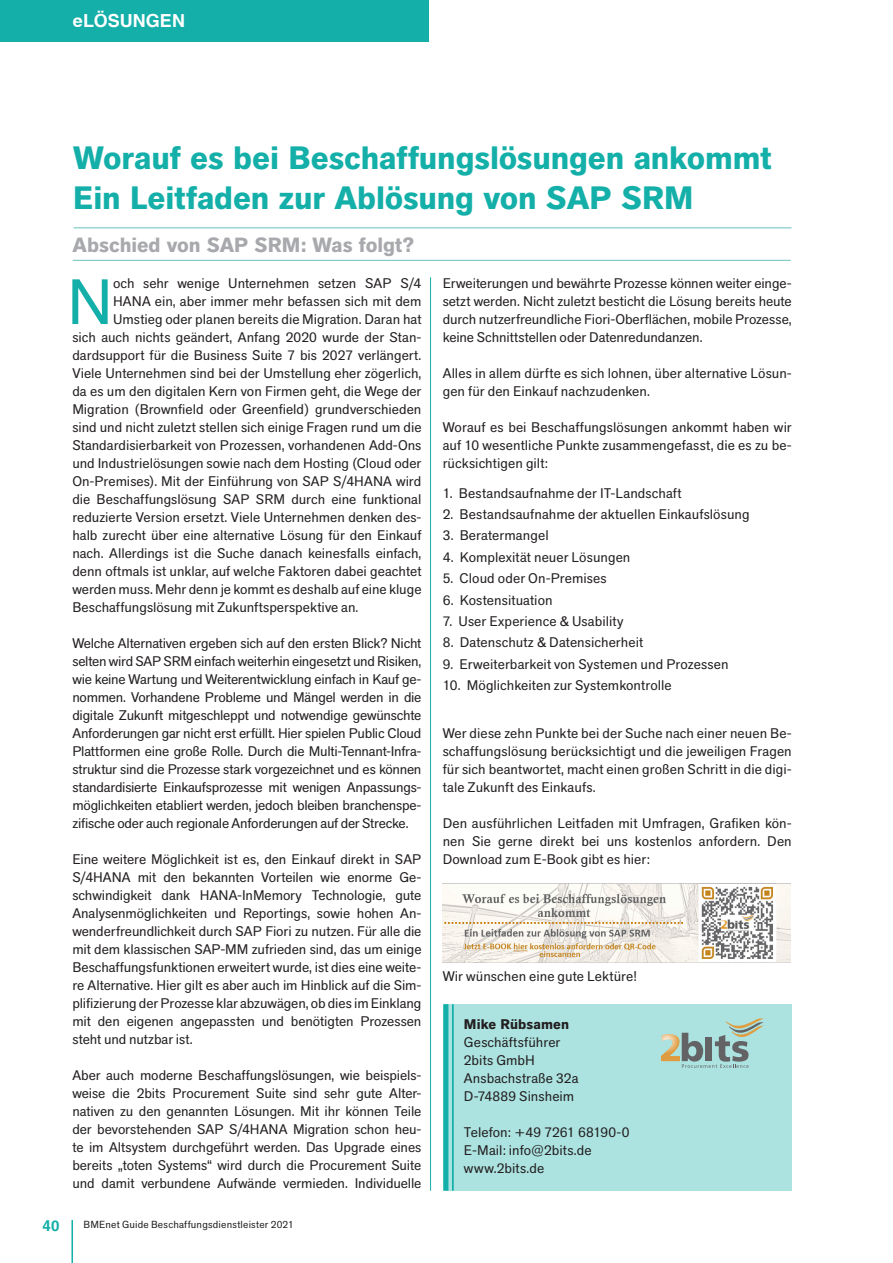
<style>
.page{position:relative;width:893px;height:1263px;background:#fff}
.page>*{position:absolute;margin:0;border:0;box-sizing:border-box;transform-origin:0 0}
.DROP_CAP{font:condensed 63.3px "Akzid Grtsk Next";color:#13afa8;scale:1.19 1}
.Naslov_Firmenprofil{font:700 condensed 31.95px "Akzid Grtsk Next";letter-spacing:-.005em;color:#13afa8;scale:1.19 1}
.tekst{font:700 condensed 20.4px "Akzid Grtsk Next";color:#a8a9ad;scale:1.19 1}
.Section_title{font:700 18px "Swansea";color:#fff}
.t1{font:700 15px "Swansea";color:#13afa8}
.tekst-2{font:condensed 13.8px/18px "Akzid Grtsk Next";letter-spacing:.005em;color:#231f20;text-align:justify;scale:1.19 1}
.DROP_CAP-2{font:condensed 13.8px "Akzid Grtsk Next";color:#231f20;scale:1.19 1}
.tekst-3{font:700 condensed 13.8px "Akzid Grtsk Next";letter-spacing:.01em;color:#231f20;scale:1.19 1}
.t2{font:condensed 10.2px "Akzid Grtsk Next";letter-spacing:.02em;color:#231f20;scale:1.19 1}
</style>
<div class="page">
<hr style="left:71px;top:1220px;width:2px;height:43px;background:#13afa8">
<div style="left:0;top:0;width:428px;height:42px;background:#13afa8"></div>
<div style="left:444px;top:1004px;width:347px;height:187px;background:#ace3e0"></div>
<hr style="left:452px;top:1004px;width:2px;height:187px;background:#13afa8">
<div style="left:443px;top:1004px;width:5px;height:187px;background:#13afa8"></div>
<hr style="left:430px;top:277px;width:1px;height:914px;background:#13afa8">
<hr style="left:74px;top:227px;width:717px;height:1px;background:#69c0bb">
<hr style="left:73px;top:260px;width:718px;height:1px;background:#69c0bb">
<svg style="left:661px;top:1018px;width:103px;height:50px"></svg>
<img style="left:443px;top:883px;width:348px;height:79px">
<p class="Section_title" style="left:73px;top:10px;width:114px">eLÖSUNGEN</p>
<p class="Naslov_Firmenprofil" style="left:73px;top:139px;width:588px">Worauf es bei Beschaffungslösungen ankommt</p>
<p class="Naslov_Firmenprofil" style="left:73px;top:179px;width:523px">Ein Leitfaden zur Ablösung von SAP SRM</p>
<p class="tekst" style="left:73px;top:233px;width:289px">Abschied von SAP SRM: Was folgt?</p>
<p class="DROP_CAP" style="left:67px;top:267px;width:40px">N</p>
<p class="DROP_CAP-2" style="left:113px;top:275px;width:261px">och sehr wenige Unternehmen setzen SAP S/4</p>
<p class="tekst-2" style="left:443px;top:274px;width:295px">Erweiterungen und bewährte Prozesse können weiter einge&shy;setzt werden. Nicht zuletzt besticht die Lösung bereits heute durch nutzerfreundliche Fiori-Oberflächen, mobile Prozesse, keine Schnittstellen oder Datenredundanzen.</p>
<p class="tekst-2" style="left:443px;top:364px;width:295px">Alles in allem dürfte es sich lohnen, über alternative Lösun&shy;gen für den Einkauf nachzudenken.</p>
<p class="tekst-2" style="left:443px;top:418px;width:295px">Worauf es bei Beschaffungslösungen ankommt haben wir auf 10 wesentliche Punkte zusammengefasst, die es zu be&shy;rücksichtigen gilt:</p>
<p class="tekst-2" style="left:443px;top:484px;width:202px">1. Bestandsaufnahme der IT-Landschaft</p>
<p class="tekst-2" style="left:443px;top:505px;width:259px">2. Bestandsaufnahme der aktuellen Einkaufslösung</p>
<p class="tekst-2" style="left:443px;top:527px;width:91px">3. Beratermangel</p>
<p class="tekst-2" style="left:443px;top:548px;width:159px">4. Komplexität neuer Lösungen</p>
<p class="tekst-2" style="left:443px;top:569px;width:139px">5. Cloud oder On-Premises</p>
<p class="tekst-2" style="left:443px;top:591px;width:94px">6. Kostensituation</p>
<p class="tekst-2" style="left:443px;top:612px;width:153px">7. User Experience &amp; Usability</p>
<p class="tekst-2" style="left:443px;top:634px;width:170px">8. Datenschutz &amp; Datensicherheit</p>
<p class="tekst-2" style="left:443px;top:655px;width:242px">9. Erweiterbarkeit von Systemen und Prozessen</p>
<p class="tekst-2" style="left:443px;top:676px;width:194px">10. Möglichkeiten zur Systemkontrolle</p>
<p class="tekst-2" style="left:443px;top:724px;width:295px">Wer diese zehn Punkte bei der Suche nach einer neuen Be&shy;schaffungslösung berücksichtigt und die jeweiligen Fragen für sich beantwortet, macht einen großen Schritt in die digi&shy;tale Zukunft des Einkaufs.</p>
<p class="tekst-2" style="left:443px;top:814px;width:295px">Den ausführlichen Leitfaden mit Umfragen, Grafiken kön&shy;nen Sie gerne direkt bei uns kostenlos anfordern. Den Download zum E-Book gibt es hier:</p>
<p class="DROP_CAP-2" style="left:113px;top:293px;width:261px">HANA ein, aber immer mehr befassen sich mit dem</p>
<p class="DROP_CAP-2" style="left:113px;top:311px;width:261px">Umstieg oder planen bereits die Migration. Daran hat</p>
<p class="DROP_CAP-2" style="left:72px;top:329px;width:295px">sich auch nichts geändert, Anfang 2020 wurde der Stan-</p>
<p class="DROP_CAP-2" style="left:72px;top:347px;width:295px">dardsupport für die Business Suite 7 bis 2027 verlängert.</p>
<p class="DROP_CAP-2" style="left:72px;top:365px;width:295px">Viele Unternehmen sind bei der Umstellung eher zögerlich,</p>
<p class="DROP_CAP-2" style="left:72px;top:383px;width:295px">da es um den digitalen Kern von Firmen geht, die Wege der</p>
<p class="DROP_CAP-2" style="left:72px;top:401px;width:295px">Migration (Brownfield oder Greenfield) grundverschieden</p>
<p class="DROP_CAP-2" style="left:72px;top:419px;width:295px">sind und nicht zuletzt stellen sich einige Fragen rund um die</p>
<p class="DROP_CAP-2" style="left:72px;top:437px;width:295px">Standardisierbarkeit von Prozessen, vorhandenen Add-Ons</p>
<p class="DROP_CAP-2" style="left:72px;top:455px;width:295px">und Industrielösungen sowie nach dem Hosting (Cloud oder</p>
<p class="DROP_CAP-2" style="left:72px;top:473px;width:295px">On-Premises). Mit der Einführung von SAP S/4HANA wird</p>
<p class="DROP_CAP-2" style="left:72px;top:491px;width:295px">die Beschaffungslösung SAP SRM durch eine funktional</p>
<p class="DROP_CAP-2" style="left:72px;top:509px;width:295px">reduzierte Version ersetzt. Viele Unternehmen denken des-</p>
<p class="DROP_CAP-2" style="left:72px;top:527px;width:295px">halb zurecht über eine alternative Lösung für den Einkauf</p>
<p class="DROP_CAP-2" style="left:72px;top:545px;width:295px">nach. Allerdings ist die Suche danach keinesfalls einfach,</p>
<p class="DROP_CAP-2" style="left:72px;top:563px;width:295px">denn oftmals ist unklar, auf welche Faktoren dabei geachtet</p>
<p class="DROP_CAP-2" style="left:72px;top:581px;width:295px">werden muss. Mehr denn je kommt es deshalb auf eine kluge</p>
<p class="DROP_CAP-2" style="left:72px;top:599px;width:242px">Beschaffungslösung mit Zukunftsperspektive an.</p>
<p class="tekst-2" style="left:72px;top:634px;width:295px">Welche Alternativen ergeben sich auf den ersten Blick? Nicht selten wird SAP SRM einfach weiterhin eingesetzt und Risiken, wie keine Wartung und Weiterentwicklung einfach in Kauf ge&shy;nommen. Vorhandene Probleme und Mängel werden in die digitale Zukunft mitgeschleppt und notwendige gewünschte Anforderungen gar nicht erst erfüllt. Hier spielen Public Cloud Plattformen eine große Rolle. Durch die Multi-Tennant-Infra&shy;struktur sind die Prozesse stark vorgezeichnet und es können standardisierte Einkaufsprozesse mit wenigen Anpassungs&shy;möglichkeiten etabliert werden, jedoch bleiben branchenspe&shy;zifische oder auch regionale Anforderungen auf der Strecke.</p>
<p class="tekst-2" style="left:72px;top:850px;width:295px">Eine weitere Möglichkeit ist es, den Einkauf direkt in SAP S/4HANA mit den bekannten Vorteilen wie enorme Ge&shy;schwindigkeit dank HANA-InMemory Technologie, gute Analysenmöglichkeiten und Reportings, sowie hohen An&shy;wenderfreundlichkeit durch SAP Fiori zu nutzen. Für alle die mit dem klassischen SAP-MM zufrieden sind, das um einige Beschaffungsfunktionen erweitert wurde, ist dies eine weite&shy;re Alternative. Hier gilt es aber auch im Hinblick auf die Sim&shy;plifizierung der Prozesse klar abzuwägen, ob dies im Einklang mit den eigenen angepassten und benötigten Prozessen steht und nutzbar ist.</p>
<p class="tekst-2" style="left:72px;top:1066px;width:295px">Aber auch moderne Beschaffungslösungen, wie beispiels&shy;weise die 2bits Procurement Suite sind sehr gute Alter&shy;nativen zu den genannten Lösungen. Mit ihr können Teile der bevorstehenden SAP S/4HANA Migration schon heu&shy;te im Altsystem durchgeführt werden. Das Upgrade eines bereits „toten Systems“ wird durch die Procurement Suite und damit verbundene Aufwände vermieden. Individuelle</p>
<p class="tekst-2" style="left:443px;top:967px;width:165px">Wir wünschen eine gute Lektüre!</p>
<p class="tekst-3" style="left:464px;top:1016px;width:90px">Mike Rübsamen</p>
<p class="tekst-2" style="left:464px;top:1033px;width:83px">Geschäftsführer</p>
<p class="tekst-2" style="left:464px;top:1051px;width:61px">2bits GmbH</p>
<p class="tekst-2" style="left:464px;top:1069px;width:98px">Ansbachstraße 32a</p>
<p class="tekst-2" style="left:464px;top:1087px;width:94px">D-74889 Sinsheim</p>
<p class="tekst-2" style="left:464px;top:1123px;width:141px">Telefon: +49 7261 68190-0</p>
<p class="tekst-2" style="left:464px;top:1141px;width:109px">E-Mail: info@2bits.de</p>
<p class="tekst-2" style="left:464px;top:1159px;width:69px">www.2bits.de</p>
<p class="t1" style="left:43px;top:1216px;width:18px">40</p>
<p class="t2" style="left:84px;top:1218px;width:178px">BMEnet Guide Beschaffungsdienstleister 2021</p>
</div>
